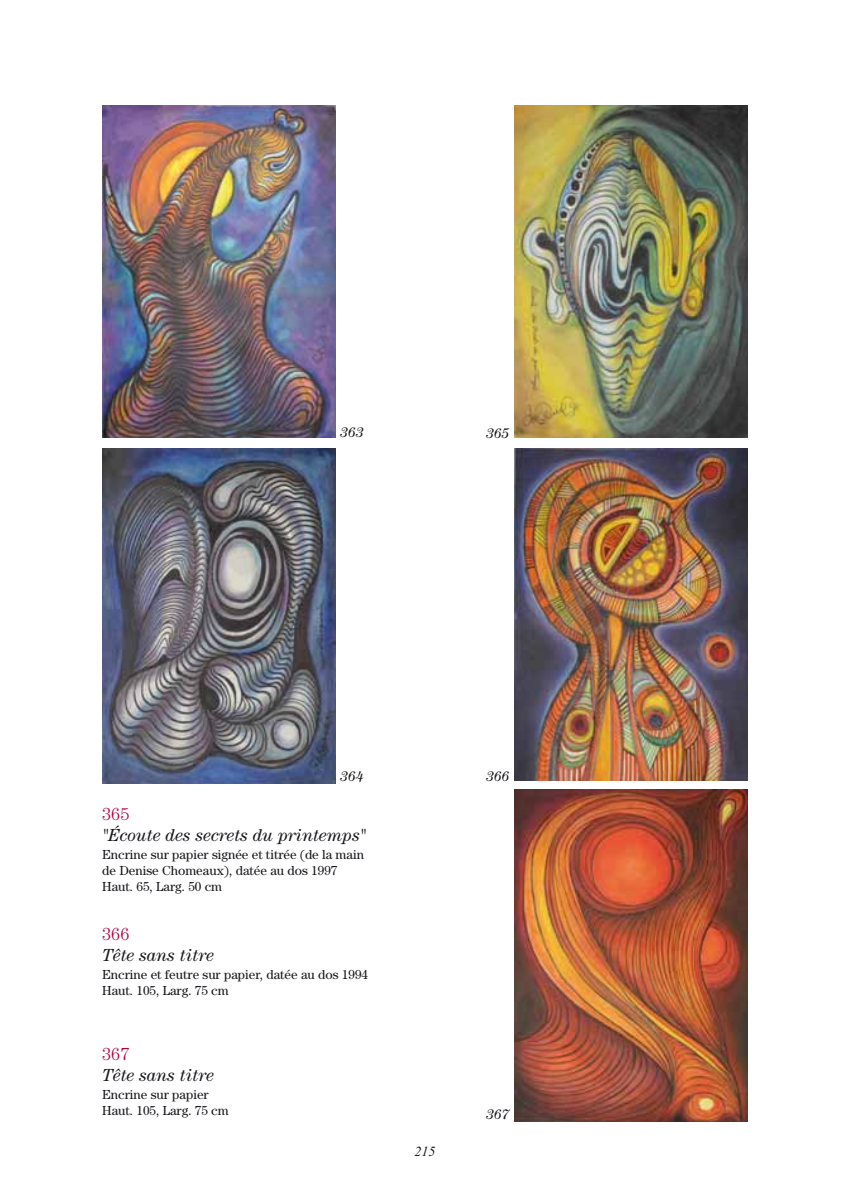
<style>
.page{position:relative;width:850px;height:1197px;background:#fff}
.page>*{position:absolute;margin:0;border:0;box-sizing:border-box;transform-origin:0 0}
.t1{font:italic 17.5px "Century";color:#1a171c}
.t2{font:300 17.5px "Century";color:#b0003e}
.t3{font:italic 14px "Century";color:#1a171c}
.t4{font:italic 14px "Times New Roman";color:#1a171c}
.t5{font:13.12px/15.8px "Century";color:#1a171c}
</style>
<div class="page">
<img style="left:514px;top:106px;width:233px;height:332px">
<img style="left:514px;top:448px;width:233px;height:332px">
<img style="left:102px;top:106px;width:233px;height:332px">
<img style="left:102px;top:448px;width:233px;height:335px">
<img style="left:514px;top:789px;width:233px;height:332px">
<p class="t3" style="left:340px;top:426px;width:25px">363</p>
<p class="t3" style="left:486px;top:427px;width:25px">365</p>
<p class="t3" style="left:340px;top:771px;width:25px">364</p>
<p class="t3" style="left:486px;top:771px;width:25px">366</p>
<h1 class="t2" style="left:102px;top:807px;width:29px">365</h1>
<h1 class="t1" style="left:102px;top:828px;width:265px">"Écoute des secrets du printemps"</h1>
<p class="t5" style="left:102px;top:848px;width:263px">Encrine sur papier signée et titrée (de la main de Denise Chomeaux), datée au dos 1997<br>Haut. 65, Larg. 50 cm</p>
<h1 class="t2" style="left:102px;top:927px;width:29px">366</h1>
<h1 class="t1" style="left:102px;top:948px;width:113px">Tête sans titre</h1>
<p class="t5" style="left:102px;top:968px;width:267px">Encrine et feutre sur papier, datée au dos 1994<br>Haut. 105, Larg. 75 cm</p>
<h1 class="t2" style="left:102px;top:1047px;width:29px">367</h1>
<h1 class="t1" style="left:102px;top:1068px;width:113px">Tête sans titre</h1>
<p class="t5" style="left:102px;top:1088px;width:128px">Encrine sur papier<br>Haut. 105, Larg. 75 cm</p>
<p class="t4" style="left:414px;top:1146px;width:22px">215</p>
<p class="t3" style="left:486px;top:1109px;width:25px">367</p>
</div>
